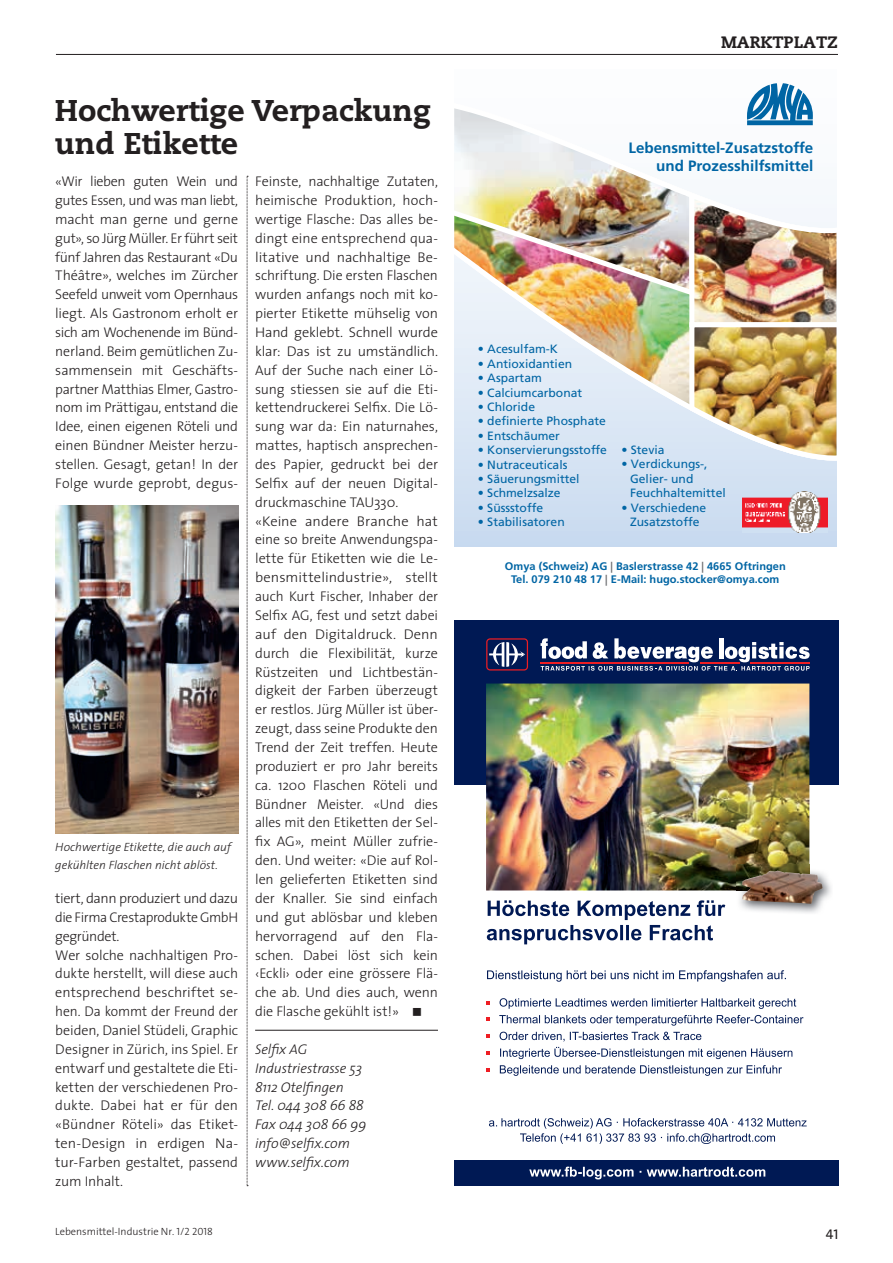
<style>
.page{position:relative;width:893px;height:1263px;background:#fff}
.page>*{position:absolute;margin:0;border:0;box-sizing:border-box;transform-origin:0 0}
.t1{font:800 30px/33px "Caecilia";color:#231f20}
.t2{font:800 16.5px "Caecilia";color:#231f20}
.t3{font:700 15px/18px "Frutiger LT";color:#0065a4;text-align:right}
.t4{font:300 14.1px/18.9px "The Sans";letter-spacing:-.01em;color:#231f20}
.t5{font:italic 300 14.1px/18.9px "The Sans";letter-spacing:-.005em;color:#231f20}
.t6{font:14.1px "The Sans Caps";color:#231f20}
.t7{font:12px/14.4px "Frutiger LT";color:#0065a4}
.t8{font:italic 300 12px/17.7px "The Sans";color:#231f20}
.t9{font:700 10.95px "Frutiger LT";color:#0065a4}
.t10{font:300 10.5px "The Sans";color:#231f20}
.s1{color:#6c6d70}
.s2{font-family:"The Sans Light Caps";font-weight:400}
</style>
<div class="page">
<hr style="left:56px;top:54px;width:782px;height:1px;background:#231f20">
<hr style="left:255px;top:1030px;width:183px;height:1px;background:#231f20">
<img style="left:55px;top:505px;width:183px;height:328px">
<svg style="left:247px;top:176px;width:1px;height:1010px"></svg>
<svg style="left:454px;top:83px;width:382px;height:464px"></svg>
<img style="left:454px;top:96px;width:243px;height:204px">
<img style="left:687px;top:160px;width:149px;height:327px">
<img style="left:742px;top:492px;width:86px;height:40px">
<div style="left:454px;top:620px;width:384px;height:165px;background:#001954"></div>
<div style="left:454px;top:1160px;width:384px;height:26px;background:#001954"></div>
<svg style="left:486px;top:638px;width:42px;height:32px"></svg>
<hr style="left:540px;top:662px;width:149px;height:1px;background:#ee1d23">
<svg style="left:541px;top:638px;width:269px;height:33px"></svg>
<img style="left:486px;top:683px;width:323px;height:207px">
<img style="left:736px;top:865px;width:95px;height:48px">
<img style="left:736px;top:865px;width:73px;height:25px">
<img style="left:742px;top:871px;width:81px;height:33px">
<svg style="left:529px;top:1166px;width:236px;height:13px"></svg>
<svg style="left:489px;top:1118px;width:318px;height:26px"></svg>
<svg style="left:500px;top:1065px;width:282px;height:11px"></svg>
<svg style="left:500px;top:1047px;width:292px;height:12px"></svg>
<svg style="left:500px;top:1032px;width:201px;height:9px"></svg>
<svg style="left:499px;top:1015px;width:304px;height:11px"></svg>
<svg style="left:500px;top:998px;width:296px;height:11px"></svg>
<svg style="left:487px;top:970px;width:299px;height:12px"></svg>
<svg style="left:487px;top:900px;width:238px;height:44px"></svg>
<h1 class="t1" style="left:55px;top:94px;width:378px">Hochwertige Verpackung und Etikette</h1>
<p class="t4" style="left:55px;top:171px;width:184px;text-align:justify">«Wir lieben guten Wein und gutes Essen, und was man liebt, macht man gerne und gerne gut», so Jürg Müller. Er führt seit fünf Jahren das Restaurant «Du Théâtre», welches im Zürcher Seefeld unweit vom Opernhaus liegt. Als Gastronom erholt er sich am Wochenende im Bünd&shy;nerland. Beim gemütlichen Zu&shy;sammensein mit Geschäfts&shy;partner Matthias Elmer, Gastro&shy;nom im Prättigau, entstand die Idee, einen eigenen Röteli und einen Bündner Meister herzu&shy;stellen. Gesagt, getan! In der Folge wurde geprobt, degus-</p>
<p class="t4" style="left:255px;top:171px;width:184px">Feinste, nachhaltige Zutaten, heimische Produktion, hoch&shy;wertige Flasche: Das alles be&shy;dingt eine entsprechend qua&shy;litative und nachhaltige Be&shy;schriftung. Die ersten Flaschen wurden anfangs noch mit ko&shy;pierter Etikette mühselig von<br>Hand geklebt. Schnell wurde klar: Das ist zu umständlich.<br>Auf der Suche nach einer Lö&shy;sung stiessen sie auf die Eti&shy;kettendruckerei Selfix. Die Lö&shy;sung war da: Ein naturnahes, mattes, haptisch ansprechen&shy;des Papier, gedruckt bei der<br>Selfix auf der neuen Digital&shy;druckmaschine TAU330. «Keine andere Branche hat eine so breite Anwendungspa&shy;lette für Etiketten wie die Le&shy;bensmittelindustrie», stellt auch Kurt Fischer, Inhaber der<br>Selfix AG, fest und setzt dabei auf den Digitaldruck. Denn durch die Flexibilität, kurze<br>Rüstzeiten und Lichtbestän&shy;digkeit der Farben überzeugt er restlos. Jürg Müller ist über&shy;zeugt, dass seine Produkte den<br>Trend der Zeit treffen. Heute produziert er pro Jahr bereits ca. 1200 Flaschen Röteli und<br>Bündner Meister. «Und dies alles mit den Etiketten der Sel&shy;fix AG», meint Müller zufrie&shy;den. Und weiter: «Die auf Rol&shy;len gelieferten Etiketten sind der Knaller. Sie sind einfach und gut ablösbar und kleben hervorragend auf den Fla&shy;schen. Dabei löst sich kein ‹Eckli› oder eine grössere Flä&shy;che ab. Und dies auch, wenn die Flasche gekühlt ist!» ■</p>
<p class="t5" style="left:255px;top:1039px;width:113px">Selfix AG<br>Industriestrasse 53<br>8112 Otelfingen<br>Tel. 044 308 66 88<br>Fax 044 308 66 99 info@selfix.com www.selfix.com</p>
<p class="t8" style="left:55px;top:838px;width:177px">Hochwertige Etikette, die auch auf gekühlten Flaschen nicht ablöst.</p>
<p class="t4" style="left:55px;top:888px;width:184px">tiert, dann produziert und dazu die Firma Crestaprodukte GmbH gegründet.<br>Wer solche nachhaltigen Pro&shy;dukte herstellt, will diese auch entsprechend beschriftet se&shy;hen. Da kommt der Freund der beiden, Daniel Stüdeli, Graphic<br>Designer in Zürich, ins Spiel. Er entwarf und gestaltete die Eti&shy;ketten der verschiedenen Pro&shy;dukte. Dabei hat er für den «Bündner Röteli» das Etiket&shy;ten-Design in erdigen Na&shy;tur-Farben gestaltet, passend zum Inhalt.</p>
<p class="t2" style="left:721px;top:32px;width:118px">MARKTPLATZ</p>
<p class="t3" style="left:628px;top:139px;width:186px">Lebensmittel-Zusatzstoffe und Prozesshilfsmittel</p>
<p class="t7" style="left:478px;top:342px;width:82px">• Acesulfam-K</p>
<p class="t7" style="left:478px;top:356px;width:96px">• Antioxidantien</p>
<p class="t7" style="left:478px;top:371px;width:65px">• Aspartam</p>
<p class="t7" style="left:478px;top:385px;width:106px">• Calciumcarbonat</p>
<p class="t7" style="left:478px;top:400px;width:59px">• Chloride</p>
<p class="t7" style="left:478px;top:414px;width:129px">• definierte Phosphate</p>
<p class="t7" style="left:478px;top:428px;width:84px">• Entschäumer</p>
<p class="t7" style="left:478px;top:443px;width:131px">• Konservierungsstoffe</p>
<p class="t7" style="left:478px;top:457px;width:91px">• Nutraceuticals</p>
<p class="t7" style="left:478px;top:472px;width:103px">• Säuerungsmittel</p>
<p class="t7" style="left:478px;top:486px;width:84px">• Schmelzsalze</p>
<p class="t7" style="left:478px;top:500px;width:67px">• Süssstoffe</p>
<p class="t7" style="left:478px;top:515px;width:88px">• Stabilisatoren</p>
<p class="t7" style="left:621px;top:443px;width:45px">• Stevia</p>
<p class="t7" style="left:630px;top:457px;width:97px;text-indent:-9px">• Verdickungs-,<br>Gelier- und<br>Feuchhaltemittel</p>
<p class="t7" style="left:621px;top:500px;width:86px;text-align:center">• Verschiedene<br>Zusatzstoffe</p>
<p class="t9" style="left:505px;top:559px;width:282px">Omya (Schweiz) AG <span class="s1">|</span> Baslerstrasse 42 <span class="s1">|</span> 4665 Oftringen</p>
<p class="t9" style="left:511px;top:573px;width:270px">Tel. 079 210 48 17 <span class="s1">|</span> E-Mail: hugo.stocker@omya.com</p>
<p class="t10" style="left:55px;top:1222px;width:159px">Lebensmittel-Industrie Nr. <span class="s2">1/2 2018</span></p>
<p class="t6" style="left:826px;top:1223px;width:14px">41</p>
</div>
